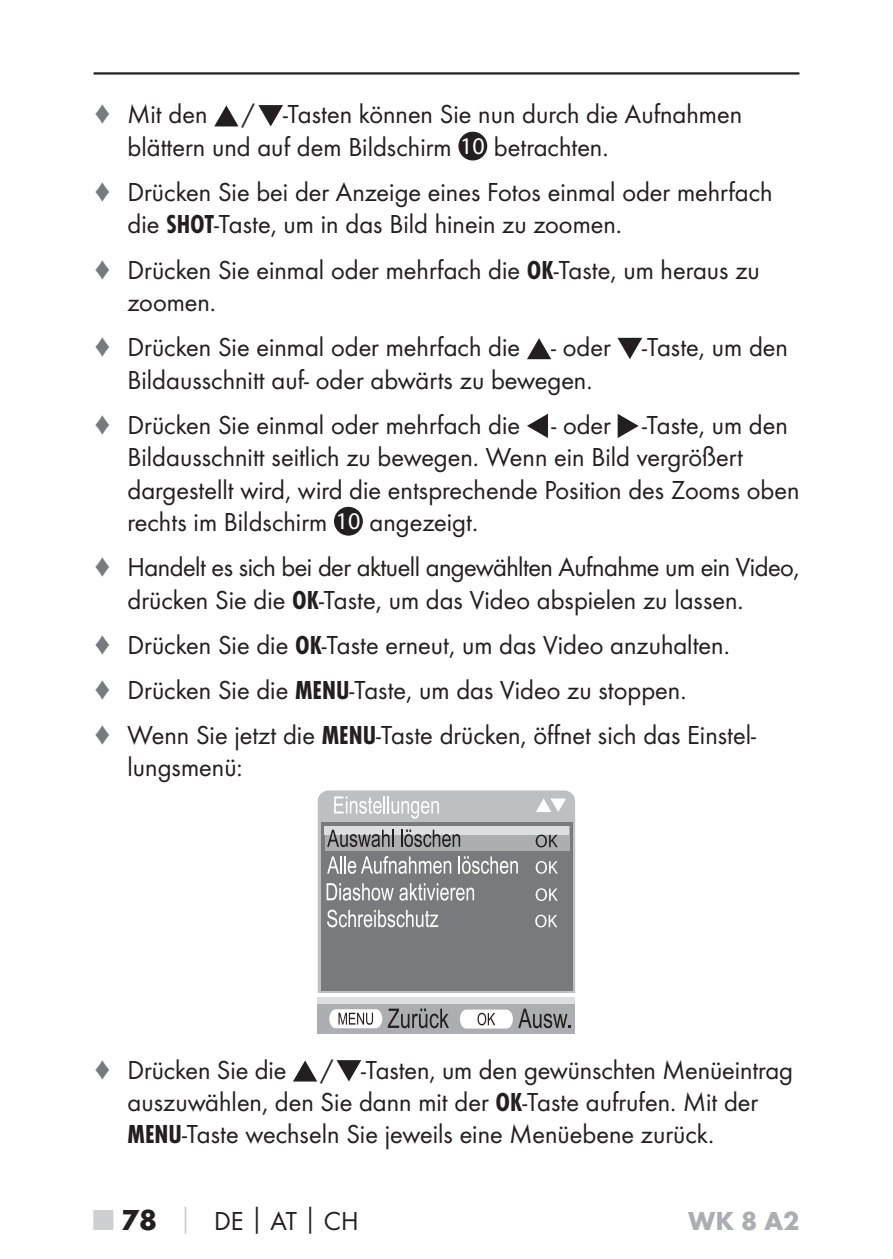
<style>
.page{position:relative;width:893px;height:1259px;background:#fff}
.page>*{position:absolute;margin:0;border:0;box-sizing:border-box;transform-origin:0 0}
.t1{font:27px/32.4px "Futura Boo";color:#231f20}
.t2{font:27px/32.4px "Futura Boo";letter-spacing:-.02em;color:#231f20}
.t3{font:700 27px "Futura";color:#adaeb2}
.s1{font-family:"Myriad";font-size:24px;color:#fff}
.s2{color:#787a7d}
.s3{font-family:"Futura Con";font-weight:700}
.s4{font-family:"Futura";font-weight:700;font-size:30px;color:#cecfd1}
.s5{font-family:"Futura";font-weight:700;font-size:30px}
.s6{font-family:"Futura";font-weight:700;color:#cecfd1}
.s7{font-family:"Futura";font-weight:700}
</style>
<div class="page">
<hr style="left:94px;top:72px;width:705px;height:3px;background:#231f20">
<svg style="left:214px;top:105px;width:25px;height:21px"></svg>
<svg style="left:258px;top:105px;width:25px;height:21px"></svg>
<div style="left:459px;top:132px;width:28px;height:28px;background:#231f20;border-radius:50%"></div>
<div style="left:458px;top:132px;width:29px;height:28px;border:1px solid #231f20;border-radius:50%"></div>
<svg style="left:527px;top:338px;width:24px;height:21px"></svg>
<svg style="left:617px;top:338px;width:25px;height:21px"></svg>
<svg style="left:527px;top:414px;width:21px;height:24px"></svg>
<svg style="left:618px;top:414px;width:21px;height:24px"></svg>
<div style="left:335px;top:507px;width:27px;height:28px;background:#231f20;border-radius:50%"></div>
<div style="left:334px;top:507px;width:29px;height:28px;border:1px solid #231f20;border-radius:50%"></div>
<svg style="left:318px;top:790px;width:257px;height:203px;background:#bbbcbe"></svg>
<div style="left:321px;top:822px;width:251px;height:168px;background:#787a7d"></div>
<svg style="left:334px;top:796px;width:105px;height:22px"></svg>
<div style="left:318px;top:997px;width:257px;height:10px;background:#dddee0"></div>
<div style="left:325px;top:826px;width:244px;height:24px;background:#adaeb2"></div>
<div style="left:325px;top:826px;width:244px;height:8px;background:#dddee0"></div>
<div style="left:318px;top:1004px;width:257px;height:29px;background:#adaeb2"></div>
<svg style="left:388px;top:1008px;width:61px;height:20px"></svg>
<svg style="left:329px;top:1009px;width:53px;height:19px"></svg>
<svg style="left:460px;top:1008px;width:110px;height:20px"></svg>
<svg style="left:536px;top:798px;width:30px;height:14px"></svg>
<svg style="left:327px;top:829px;width:67px;height:18px"></svg>
<svg style="left:401px;top:829px;width:59px;height:18px"></svg>
<svg style="left:327px;top:856px;width:124px;height:18px"></svg>
<svg style="left:459px;top:856px;width:59px;height:18px"></svg>
<svg style="left:327px;top:883px;width:147px;height:17px"></svg>
<svg style="left:327px;top:909px;width:111px;height:18px"></svg>
<svg style="left:536px;top:834px;width:22px;height:13px"></svg>
<svg style="left:536px;top:861px;width:22px;height:13px"></svg>
<svg style="left:536px;top:888px;width:22px;height:13px"></svg>
<svg style="left:535px;top:914px;width:22px;height:13px"></svg>
<svg style="left:293px;top:1060px;width:24px;height:21px"></svg>
<svg style="left:337px;top:1060px;width:24px;height:21px"></svg>
<p class="t1" style="left:128px;top:100px;width:616px;text-indent:114px">/ -Tasten können Sie nun durch die Aufnahmen blättern und auf dem Bildschirm <span class="s1">10</span> betrachten.</p>
<p class="t1" style="left:128px;top:177px;width:647px;text-indent:-34px"><span class="s2">♦</span> Drücken Sie bei der Anzeige eines Fotos einmal oder mehrfach die <span class="s3">SHOT</span>-Taste, um in das Bild hinein zu zoomen.</p>
<p class="t1" style="left:128px;top:255px;width:634px;text-indent:-34px"><span class="s2">♦</span> Drücken Sie einmal oder mehrfach die <span class="s3">OK</span>-Taste, um heraus zu zoomen.</p>
<p class="t1" style="left:128px;top:332px;width:662px;text-indent:-34px"><span class="s2">♦</span> Drücken Sie einmal oder mehrfach die - oder -Taste, um den<br>Bildausschnitt auf- oder abwärts zu bewegen.</p>
<p class="t1" style="left:128px;top:410px;width:673px;text-indent:-34px"><span class="s2">♦</span> Drücken Sie einmal oder mehrfach die - oder -Taste, um den Bildausschnitt seitlich zu bewegen. Wenn ein Bild vergrößert dargestellt wird, wird die entsprechende Position des Zooms oben rechts im Bildschirm <span class="s1">10</span> angezeigt.</p>
<p class="t2" style="left:128px;top:552px;width:673px;text-indent:-34px"><span class="s2">♦</span> Handelt es sich bei der aktuell angewählten Aufnahme um ein Video, drücken Sie die <span class="s3">OK</span>-Taste, um das Video abspielen zu lassen.</p>
<p class="t1" style="left:94px;top:623px;width:664px;line-height:45px"><span class="s2">♦</span> Drücken Sie die <span class="s3">OK</span>-Taste erneut, um das Video anzuhalten.<br><span class="s2">♦</span> Drücken Sie die <span class="s3">MENU</span>-Taste, um das Video zu stoppen.<br><span class="s2">♦</span> Wenn Sie jetzt die <span class="s3">MENU</span>-Taste drücken, öffnet sich das Einstel-</p>
<p class="t1" style="left:128px;top:752px;width:117px">lungsmenü:</p>
<p class="t1" style="left:94px;top:100px;width:115px"><span class="s2">♦</span> Mit den</p>
<p class="t1" style="left:128px;top:1054px;width:667px;text-indent:193px">/ -Tasten, um den gewünschten Menüeintrag auszuwählen, den Sie dann mit der <span class="s3">OK</span>-Taste aufrufen. Mit der<br><span class="s3">MENU</span>-Taste wechseln Sie jeweils eine Menüebene zurück.</p>
<p class="t1" style="left:94px;top:1054px;width:194px"><span class="s2">♦</span> Drücken Sie die</p>
<p class="t1" style="left:94px;top:1205px;width:266px"><span class="s4">■</span> <span class="s5">78</span> <span class="s6">│</span> DE<span class="s7">│</span>AT<span class="s7">│</span>CH</p>
<p class="t3" style="left:688px;top:1210px;width:113px">WK 8 A2</p>
</div>
